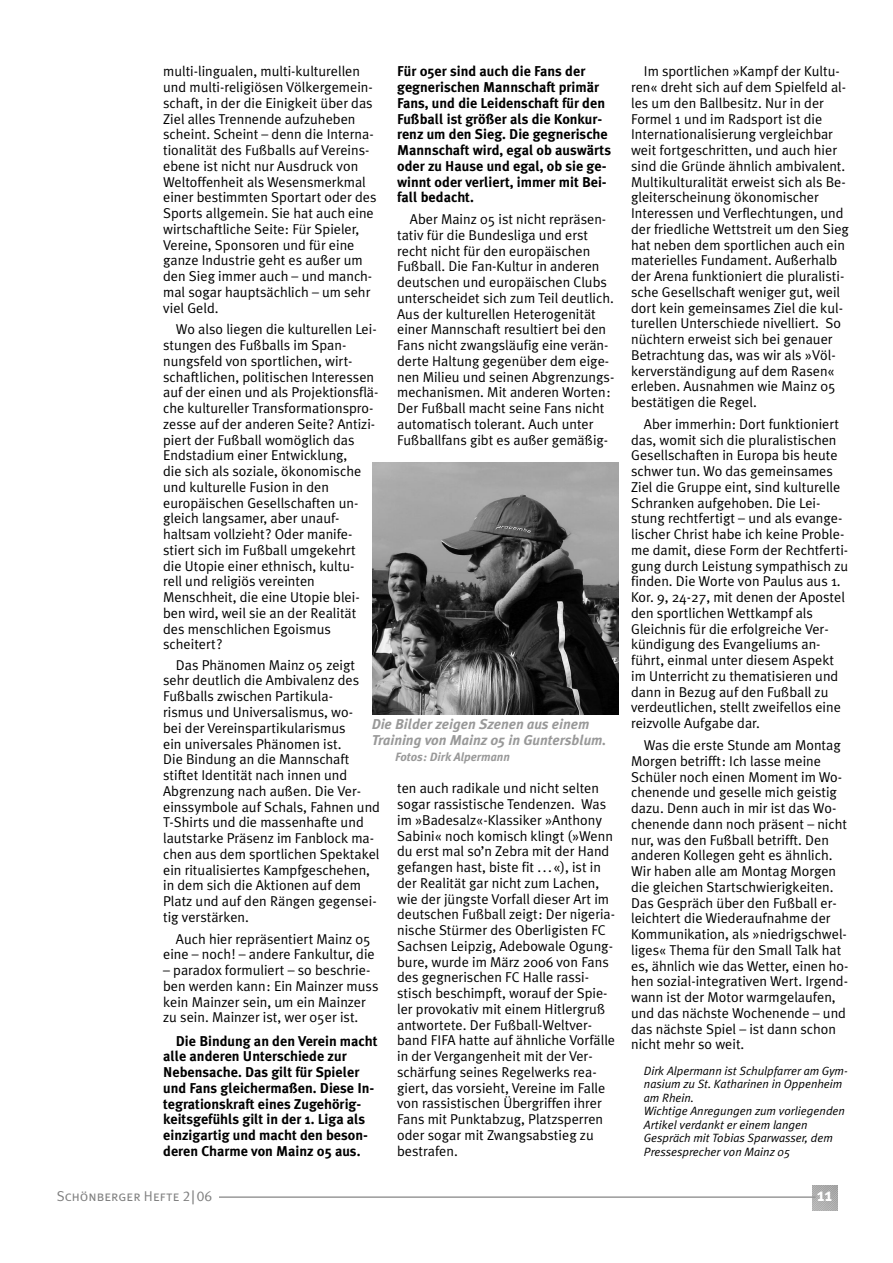
<style>
.page{position:relative;width:893px;height:1263px;background:#fff}
.page>*{position:absolute;margin:0;border:0;box-sizing:border-box;transform-origin:0 0}
.t1{font:700 18px "Meta Plus";color:#fff}
.t2{font:14.25px/15.8px "Meta Plus Normal";color:#000}
.t3{font:700 14.25px/15.8px "Meta Plus";color:#000}
.t4{font:italic 700 14.25px/15.8px "Meta Plus";color:#999}
.t5{font:14.25px "Meta Plus Normal Caps";color:#808080}
.t6{font:italic 12px/13.5px "Meta Plus Normal";color:#000}
.t7{font:italic 700 12px "Meta Plus";color:#999}
.s1{font-size:18px}
</style>
<div class="page">
<svg style="left:812px;top:1186px;width:25px;height:24px"></svg>
<hr style="left:218px;top:1196px;width:597px;height:2px;background:#999">
<img style="left:372px;top:462px;width:247px;height:252px">
<p class="t3" style="left:397px;top:65px;width:215px">Für 05er sind auch die Fans der gegnerischen Mannschaft primär<br>Fans, und die Leidenschaft für den<br>Fußball ist größer als die Konkur&shy;renz um den Sieg. Die gegnerische<br>Mannschaft wird, egal ob auswärts oder zu Hause und egal, ob sie ge&shy;winnt oder verliert, immer mit Bei&shy;fall bedacht.</p>
<p class="t2" style="left:397px;top:213px;width:219px;text-indent:13px">Aber Mainz 05 ist nicht repräsen&shy;tativ für die Bundesliga und erst recht nicht für den europäischen Fußball. Die Fan-Kultur in anderen deutschen und europäischen Clubs unterscheidet sich zum Teil deutlich.<br>Aus der kulturellen Heterogenität einer Mannschaft resultiert bei den Fans nicht zwangsläufig eine verän&shy;derte Haltung gegenüber dem eige&shy;nen Milieu und seinen Abgrenzungs&shy;mechanismen. Mit anderen Worten:<br>Der Fußball macht seine Fans nicht automatisch tolerant. Auch unter Fußballfans gibt es außer gemäßig-</p>
<p class="t2" style="left:163px;top:65px;width:215px">multi-lingualen, multi-kulturellen und multi-religiösen Völkergemein&shy;schaft, in der die Einigkeit über das Ziel alles Trennende aufzuheben scheint. Scheint – denn die Interna&shy;tionalität des Fußballs auf Vereins&shy;ebene ist nicht nur Ausdruck von Weltoffenheit als Wesensmerkmal einer bestimmten Sportart oder des Sports allgemein. Sie hat auch eine wirtschaftliche Seite: Für Spieler, Vereine, Sponsoren und für eine ganze Industrie geht es außer um den Sieg immer auch – und manch&shy;mal sogar hauptsächlich – um sehr viel Geld.</p>
<p class="t2" style="left:163px;top:323px;width:217px;text-indent:13px">Wo also liegen die kulturellen Lei&shy;stungen des Fußballs im Span&shy;nungsfeld von sportlichen, wirt&shy;schaftlichen, politischen Interessen auf der einen und als Projektionsflä&shy;che kultureller Transformationspro&shy;zesse auf der anderen Seite? Antizi&shy;piert der Fußball womöglich das<br>Endstadium einer Entwicklung,<br>die sich als soziale, ökonomische und kulturelle Fusion in den europäischen Gesellschaften un&shy;gleich langsamer, aber unauf&shy;haltsam vollzieht? Oder manife&shy;stiert sich im Fußball umgekehrt<br>die Utopie einer ethnisch, kultu-<br>rell und religiös vereinten<br>Menschheit, die eine Utopie blei&shy;ben wird, weil sie an der Realität des menschlichen Egoismus scheitert?</p>
<p class="t2" style="left:163px;top:658px;width:218px;text-indent:13px">Das Phänomen Mainz 05 zeigt sehr deutlich die Ambivalenz des<br>Fußballs zwischen Partikula-<br>rismus und Universalismus, wo-<br>bei der Vereinspartikularismus<br>ein universales Phänomen ist.<br>Die Bindung an die Mannschaft stiftet Identität nach innen und<br>Abgrenzung nach außen. Die Ver&shy;einssymbole auf Schals, Fahnen und<br>T-Shirts und die massenhafte und lautstarke Präsenz im Fanblock ma&shy;chen aus dem sportlichen Spektakel ein ritualisiertes Kampfgeschehen, in dem sich die Aktionen auf dem<br>Platz und auf den Rängen gegensei&shy;tig verstärken.</p>
<p class="t2" style="left:163px;top:932px;width:213px;text-align:right">Auch hier repräsentiert Mainz 05 eine – noch! – andere Fankultur, die</p>
<p class="t2" style="left:163px;top:964px;width:217px">– paradox formuliert – so beschrie&shy;ben werden kann: Ein Mainzer muss kein Mainzer sein, um ein Mainzer zu sein. Mainzer ist, wer 05er ist.</p>
<p class="t3" style="left:163px;top:1034px;width:216px;text-indent:13px">Die Bindung an den Verein macht alle anderen Unterschiede zur<br>Nebensache. Das gilt für Spieler und Fans gleichermaßen. Diese In&shy;tegrationskraft eines Zugehörig&shy;keitsgefühls gilt in der 1. Liga als einzigartig und macht den beson&shy;deren Charme von Mainz 05 aus.</p>
<p class="t5" style="left:57px;top:1188px;width:157px">Schönberger Hefte 2<span class="s1">|</span>06</p>
<p class="t1" style="left:817px;top:1189px;width:16px">11</p>
<p class="t2" style="left:631px;top:65px;width:219px;text-indent:13px">Im sportlichen »Kampf der Kultu&shy;ren« dreht sich auf dem Spielfeld al&shy;les um den Ballbesitz. Nur in der Formel 1 und im Radsport ist die Internationalisierung vergleichbar weit fortgeschritten, und auch hier sind die Gründe ähnlich ambivalent.<br>Multikulturalität erweist sich als Be&shy;gleiterscheinung ökonomischer Interessen und Verflechtungen, und der friedliche Wettstreit um den Sieg hat neben dem sportlichen auch ein materielles Fundament. Außerhalb der Arena funktioniert die pluralisti&shy;sche Gesellschaft weniger gut, weil dort kein gemeinsames Ziel die kul&shy;turellen Unterschiede nivelliert. So nüchtern erweist sich bei genauer Betrachtung das, was wir als »Völ&shy;kerverständigung auf dem Rasen« erleben. Ausnahmen wie Mainz 05 bestätigen die Regel.</p>
<p class="t2" style="left:631px;top:418px;width:219px;text-indent:13px">Aber immerhin: Dort funktioniert das, womit sich die pluralistischen Gesellschaften in Europa bis heute schwer tun. Wo das gemeinsames Ziel die Gruppe eint, sind kulturelle Schranken aufgehoben. Die Lei&shy;stung rechtfertigt – und als evange&shy;lischer Christ habe ich keine Proble&shy;me damit, diese Form der Rechtferti&shy;gung durch Leistung sympathisch zu finden. Die Worte von Paulus aus 1.<br>Kor. 9, 24-27, mit denen der Apostel den sportlichen Wettkampf als Gleichnis für die erfolgreiche Ver&shy;kündigung des Evangeliums an&shy;führt, einmal unter diesem Aspekt im Unterricht zu thematisieren und dann in Bezug auf den Fußball zu verdeutlichen, stellt zweifellos eine reizvolle Aufgabe dar.</p>
<p class="t2" style="left:631px;top:739px;width:219px;text-indent:13px">Was die erste Stunde am Montag Morgen betrifft: Ich lasse meine Schüler noch einen Moment im Wo&shy;chenende und geselle mich geistig dazu. Denn auch in mir ist das Wo&shy;chenende dann noch präsent – nicht nur, was den Fußball betrifft. Den anderen Kollegen geht es ähnlich.<br>Wir haben alle am Montag Morgen die gleichen Startschwierigkeiten.<br>Das Gespräch über den Fußball er&shy;leichtert die Wiederaufnahme der Kommunikation, als »niedrigschwel&shy;liges« Thema für den Small Talk hat es, ähnlich wie das Wetter, einen ho&shy;hen sozial-integrativen Wert. Irgend&shy;wann ist der Motor warmgelaufen, und das nächste Wochenende – und das nächste Spiel – ist dann schon nicht mehr so weit.</p>
<p class="t6" style="left:644px;top:1065px;width:205px">Dirk Alpermann ist Schulpfarrer am Gym&shy;nasium zu St. Katharinen in Oppenheim am Rhein.<br>Wichtige Anregungen zum vorliegenden<br>Artikel verdankt er einem langen<br>Gespräch mit Tobias Sparwasser, dem<br>Pressesprecher von Mainz 05</p>
<p class="t4" style="left:371px;top:718px;width:236px">Die Bilder zeigen Szenen aus einem<br>Training von Mainz 05 in Guntersblum.</p>
<p class="t7" style="left:395px;top:753px;width:116px">Fotos: Dirk Alpermann</p>
<p class="t2" style="left:397px;top:782px;width:219px">ten auch radikale und nicht selten sogar rassistische Tendenzen. Was im »Badesalz«-Klassiker »Anthony Sabini« noch komisch klingt (»Wenn du erst mal so’n Zebra mit der Hand gefangen hast, biste fit ...«), ist in der Realität gar nicht zum Lachen, wie der jüngste Vorfall dieser Art im deutschen Fußball zeigt: Der nigeria&shy;nische Stürmer des Oberligisten FC Sachsen Leipzig, Adebowale Ogung&shy;bure, wurde im März 2006 von Fans des gegnerischen FC Halle rassi&shy;stisch beschimpft, worauf der Spie&shy;ler provokativ mit einem Hitlergruß antwortete. Der Fußball-Weltver&shy;band FIFA hatte auf ähnliche Vorfälle in der Vergangenheit mit der Ver&shy;schärfung seines Regelwerks rea&shy;giert, das vorsieht, Vereine im Falle von rassistischen Übergriffen ihrer Fans mit Punktabzug, Platzsperren oder sogar mit Zwangsabstieg zu bestrafen.</p>
</div>
